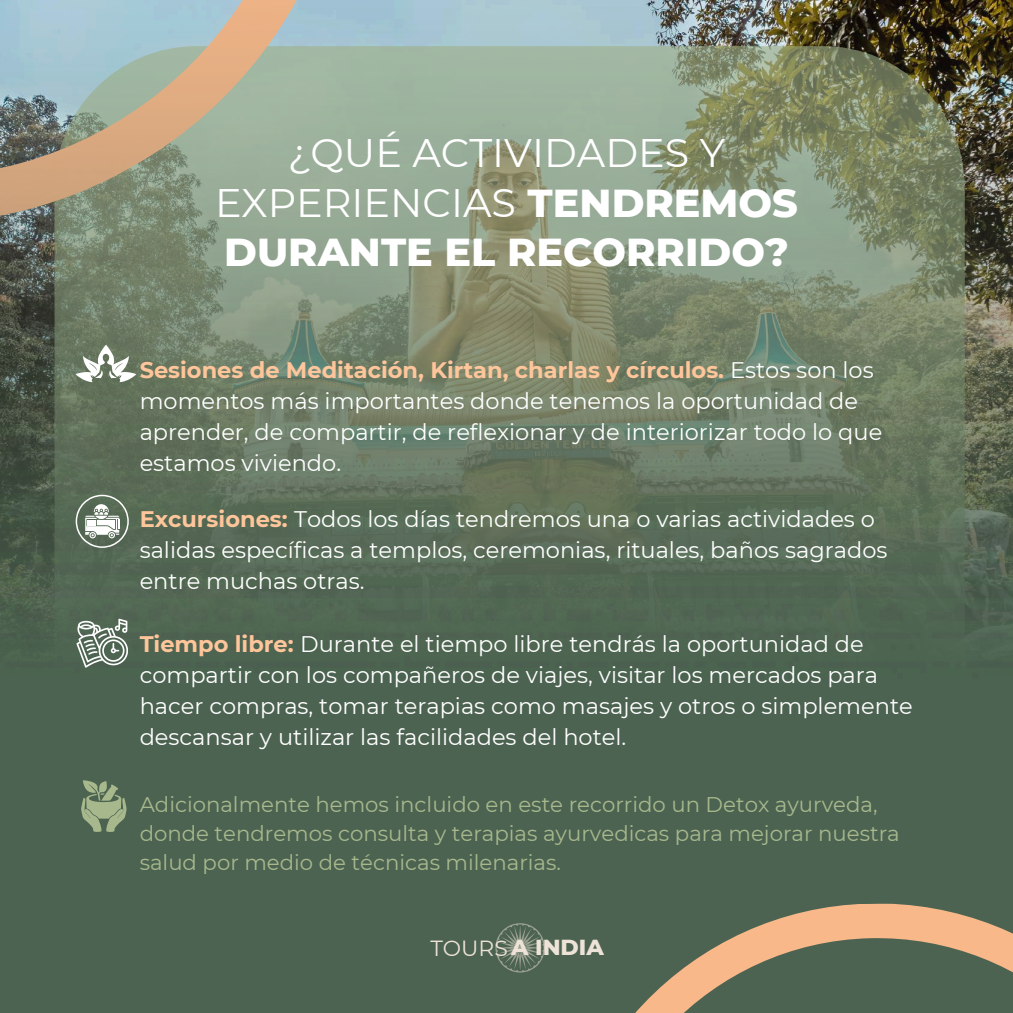
<style>
.page{position:relative;width:1013px;height:1013px;background:#fff}
.page>*{position:absolute;margin:0;border:0;box-sizing:border-box;transform-origin:0 0}
.t1{font:39.75px/49.8px "Montserrat";color:#fff;text-align:center}
.t2{font:22.5px/31px "Montserrat";color:#fff}
.t3{font:800 22.12px "Montserrat";color:#ede3d7}
.t4{font:21.25px/29px "Montserrat";color:#a7b88d}
.s1{font-weight:800}
.s2{font-weight:700;color:#ffc59b}
.s3{font-weight:400;font-size:21.88px}
</style>
<div class="page">
<div style="left:0;top:676px;width:1012px;height:336px;background:#4d6351"></div>
<img style="left:0;top:0;width:1012px;height:676px">
<svg style="left:495px;top:923px;width:50px;height:49px"></svg>
<svg style="left:76px;top:495px;width:53px;height:53px"></svg>
<svg style="left:76px;top:618px;width:52px;height:49px"></svg>
<svg style="left:81px;top:780px;width:46px;height:51px"></svg>
<svg style="left:76px;top:344px;width:60px;height:38px"></svg>
<svg style="left:636px;top:903px;width:376px;height:109px"></svg>
<h1 class="t1" style="left:215px;top:128px;width:584px">¿QUÉ ACTIVIDADES Y<br>EXPERIENCIAS <span class="s1">TENDREMOS<br>DURANTE EL RECORRIDO?</span></h1>
<p class="t2" style="left:140px;top:355px;width:744px"><span class="s2">Sesiones de Meditación, Kirtan, charlas y círculos.</span> Estos son los momentos más importantes donde tenemos la oportunidad de aprender, de compartir, de reflexionar y de interiorizar todo lo que estamos viviendo.</p>
<p class="t2" style="left:140px;top:503px;width:749px"><span class="s2">Excursiones:</span> Todos los días tendremos una o varias actividades o salidas específicas a templos, ceremonias, rituales, baños sagrados entre muchas otras.</p>
<p class="t2" style="left:140px;top:628px;width:774px"><span class="s2">Tiempo libre:</span> Durante el tiempo libre tendrás la oportunidad de compartir con los compañeros de viajes, visitar los mercados para hacer compras, tomar terapias como masajes y otros o simplemente descansar y utilizar las facilidades del hotel.</p>
<p class="t4" style="left:140px;top:790px;width:761px">Adicionalmente hemos incluido en este recorrido un Detox ayurveda, donde tendremos consulta y terapias ayurvedicas para mejorar nuestra salud por medio de técnicas milenarias.</p>
<p class="t3" style="left:430px;top:933px;width:175px"><span class="s3">TOURS</span> A INDIA</p>
</div>
